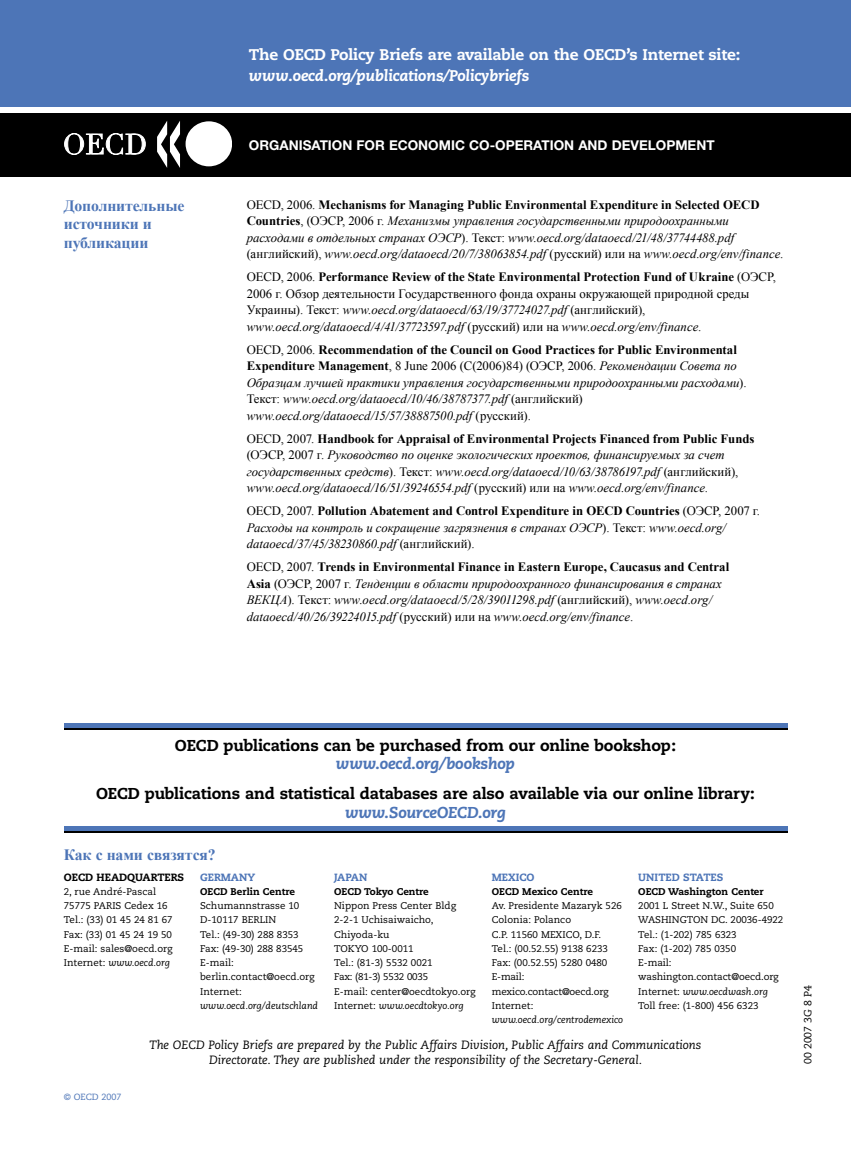
<style>
.page{position:relative;width:851px;height:1149px;background:#fff}
.page>*{position:absolute;margin:0;border:0;box-sizing:border-box;transform-origin:0 0}
.t1{font:800 15.75px/18.8px "Caecilia";letter-spacing:-.015em;color:#000;text-align:center}
._01_Heading_2{font:700 15.75px/18.8px "Times New Roman";letter-spacing:-.01em;color:#4d75b7}
._99_ToC{font:800 15.45px/21px "Caecilia";letter-spacing:-.01em;color:#fff}
.t2{font:700 13.5px "Helvetica Neue LT Std";color:#fff}
._00_Body{font:italic 12.75px/16.5px "Times New Roman";color:#000}
._00_body_esp_avant_3mm{font:italic 12.75px/16.5px "Times New Roman";color:#000}
._00_Body-2{font:12.75px/16.5px "Times New Roman";color:#000}
.t3{font:italic 12px/15px "Caecilia";color:#000;text-align:center}
.t4{font:800 10.5px "Caecilia";color:#4d75b7}
.t5{font:800 10.5px "Caecilia";color:#000}
.t6{font:10.5px "Caecilia";letter-spacing:-.005em;color:#000}
.t7{font:9.75px/14.2px "Caecilia";color:#000}
.t8{font:9px "Caecilia";color:#4d75b7}
.s1{font-style:italic}
.s2{font-style:normal}
.s3{font-weight:700;font-style:normal}
.s4{font-weight:700}
.s5{font-style:italic;color:#4d75b7}
.s6{font-weight:800}
</style>
<div class="page">
<div style="left:0;top:0;width:850px;height:106px;background:#4d75b7"></div>
<div style="left:0;top:113px;width:850px;height:63px;background:#000"></div>
<hr style="left:64px;top:723px;width:723px;height:4px;background:#4d75b7">
<hr style="left:64px;top:728px;width:723px;height:1px;background:#000">
<div style="left:64px;top:825px;width:723px;height:5px;background:#4d75b7"></div>
<hr style="left:64px;top:830px;width:723px;height:2px;background:#000">
<div style="left:185px;top:121px;width:47px;height:45px;background:#fff;border-radius:50%"></div>
<svg style="left:157px;top:121px;width:23px;height:47px"></svg>
<svg style="left:64px;top:133px;width:82px;height:22px"></svg>
<p class="_01_Heading_2" style="left:64px;top:195px;width:122px">Дополнительные источники и публикации</p>
<p class="_99_ToC" style="left:249px;top:44px;width:493px">The OECD Policy Briefs are available on the OECD’s Internet site: <span class="s1">www.oecd.org/publications/Policybriefs</span></p>
<p class="t2" style="left:249px;top:136px;width:467px">ORGANISATION FOR ECONOMIC CO-OPERATION AND DEVELOPMENT</p>
<p class="_00_body_esp_avant_3mm" style="left:247px;top:196px;width:538px"><span class="s2">OECD, 2006.</span> <span class="s3">Mechanisms for Managing Public Environmental Expenditure in Selected OECD Countries</span><span class="s2">, (ОЭСР, 2006 г.</span> Механизмы управления государственными природоохранными расходами в отдельных странах ОЭСР<span class="s2">). Текст:</span> www.oecd.org/dataoecd/21/48/37744488.pdf <span class="s2">(английский),</span> www.oecd.org/dataoecd/20/7/38063854.pdf <span class="s2">(русский) или на</span> www.oecd.org/env/finance<span class="s2">.</span></p>
<p class="_00_Body-2" style="left:247px;top:268px;width:530px">OECD, 2006. <span class="s4">Performance Review of the State Environmental Protection Fund of Ukraine</span> (ОЭСР, 2006 г. Обзор деятельности Государственного фонда охраны окружающей природной среды Украины). Текст: <span class="s1">www.oecd.org/dataoecd/63/19/37724027.pdf</span> (английский), <span class="s1">www.oecd.org/dataoecd/4/41/37723597.pdf</span> (русский) или на <span class="s1">www.oecd.org/env/finance</span>.</p>
<p class="_00_Body" style="left:247px;top:341px;width:501px"><span class="s2">OECD, 2006.</span> <span class="s3">Recommendation of the Council on Good Practices for Public Environmental Expenditure Management</span><span class="s2">, 8 June 2006 (C(2006)84) (ОЭСР, 2006.</span> Рекомендации Совета по Образцам лучшей практики управления государственными природоохранными расходами<span class="s2">).<br>Текст:</span> www.oecd.org/dataoecd/10/46/38787377.pdf <span class="s2">(английский) </span>www.oecd.org/dataoecd/15/57/38887500.pdf <span class="s2">(русский).</span></p>
<p class="_00_Body" style="left:247px;top:430px;width:509px"><span class="s2">OECD, 2007.</span> <span class="s3">Handbook for Appraisal of Environmental Projects Financed from Public Funds </span><span class="s2">(ОЭСР, 2007 г.</span> Руководство по оценке экологических проектов, финансируемых за счет государственных средств<span class="s2">). Текст:</span> www.oecd.org/dataoecd/10/63/38786197.pdf <span class="s2">(английский), </span>www.oecd.org/dataoecd/16/51/39246554.pdf <span class="s2">(русский) или на</span> www.oecd.org/env/finance<span class="s2">.</span></p>
<p class="_00_Body" style="left:247px;top:502px;width:515px"><span class="s2">OECD, 2007.</span> <span class="s3">Pollution Abatement and Control Expenditure in OECD Countries</span> <span class="s2">(ОЭСР, 2007 г.<br></span>Расходы на контроль и сокращение загрязнения в странах ОЭСР<span class="s2">). Текст:</span> www.oecd.org/ dataoecd/37/45/38230860.pdf <span class="s2">(английский).</span></p>
<p class="_00_Body" style="left:247px;top:558px;width:484px"><span class="s2">OECD, 2007.</span> <span class="s3">Trends in Environmental Finance in Eastern Europe, Caucasus and Central Asia</span> <span class="s2">(ОЭСР, 2007 г.</span> Тенденции в области природоохранного финансирования в странах ВЕКЦА<span class="s2">). Текст:</span> www.oecd.org/dataoecd/5/28/39011298.pdf <span class="s2">(английский),</span> www.oecd.org/ dataoecd/40/26/39224015.pdf <span class="s2">(русский) или на</span> www.oecd.org/env/finance<span class="s2">.</span></p>
<p class="t1" style="left:175px;top:735px;width:502px">OECD publications can be purchased from our online bookshop: <span class="s5">www.oecd.org/bookshop</span></p>
<p class="t1" style="left:96px;top:783px;width:660px">OECD publications and statistical databases are also available via our online library: <span class="s5">www.SourceOECD.org</span></p>
<p class="_01_Heading_2" style="left:64px;top:844px;width:153px">Как с нами связятся?</p>
<p class="t5" style="left:64px;top:870px;width:122px">OECD HEADQUARTERS</p>
<p class="t7" style="left:64px;top:884px;width:110px">2, rue André-Pascal<br>75775 PARIS Cedex 16<br>Tel.: (33) 01 45 24 81 67<br>Fax: (33) 01 45 24 19 50<br>E-mail: sales@oecd.org<br>Internet: <span class="s1">www.oecd.org</span></p>
<p class="t4" style="left:200px;top:870px;width:57px">GERMANY</p>
<p class="t7" style="left:200px;top:884px;width:119px"><span class="s6">OECD Berlin Centre<br></span>Schumannstrasse 10<br>D-10117 BERLIN<br>Tel.: (49-30) 288 8353<br>Fax: (49-30) 288 83545<br>E-mail: berlin.contact@oecd.org<br>Internet: <span class="s1">www.oecd.org/deutschland</span></p>
<p class="t4" style="left:334px;top:870px;width:35px">JAPAN</p>
<p class="t7" style="left:334px;top:884px;width:143px"><span class="s6">OECD Tokyo Centre<br></span>Nippon Press Center Bldg<br>2-2-1 Uchisaiwaicho,<br>Chiyoda-ku<br>TOKYO 100-0011<br>Tel.: (81-3) 5532 0021<br>Fax: (81-3) 5532 0035<br>E-mail: center@oecdtokyo.org<br>Internet: <span class="s1">www.oecdtokyo.org</span></p>
<p class="t4" style="left:491px;top:870px;width:44px">MEXICO</p>
<p class="t7" style="left:491px;top:884px;width:133px"><span class="s6">OECD Mexico Centre<br></span>Av. Presidente Mazaryk 526<br>Colonia: Polanco<br>C.P. 11560 MEXICO, D.F.<br>Tel.: (00.52.55) 9138 6233<br>Fax: (00.52.55) 5280 0480<br>E-mail: mexico.contact@oecd.org<br>Internet: <span class="s1">www.oecd.org/centrodemexico</span></p>
<p class="t4" style="left:638px;top:870px;width:87px">UNITED STATES</p>
<p class="t7" style="left:638px;top:884px;width:147px"><span class="s6">OECD Washington Center<br></span>2001 L Street N.W., Suite 650<br>WASHINGTON DC. 20036-4922<br>Tel.: (1-202) 785 6323<br>Fax: (1-202) 785 0350<br>E-mail: washington.contact@oecd.org<br>Internet: <span class="s1">www.oecdwash.org<br></span>Toll free: (1-800) 456 6323</p>
<p class="t8" style="left:64px;top:1091px;width:59px">© OECD 2007</p>
<p class="t3" style="left:150px;top:1037px;width:553px">The OECD Policy Briefs are prepared by the Public Affairs Division, Public Affairs and Communications<br>Directorate. They are published under the responsibility of the Secretary-General.</p>
<p class="t6" style="left:801px;top:1063px;width:80px;rotate:-90deg">00 2007 3G 8 P4</p>
</div>
